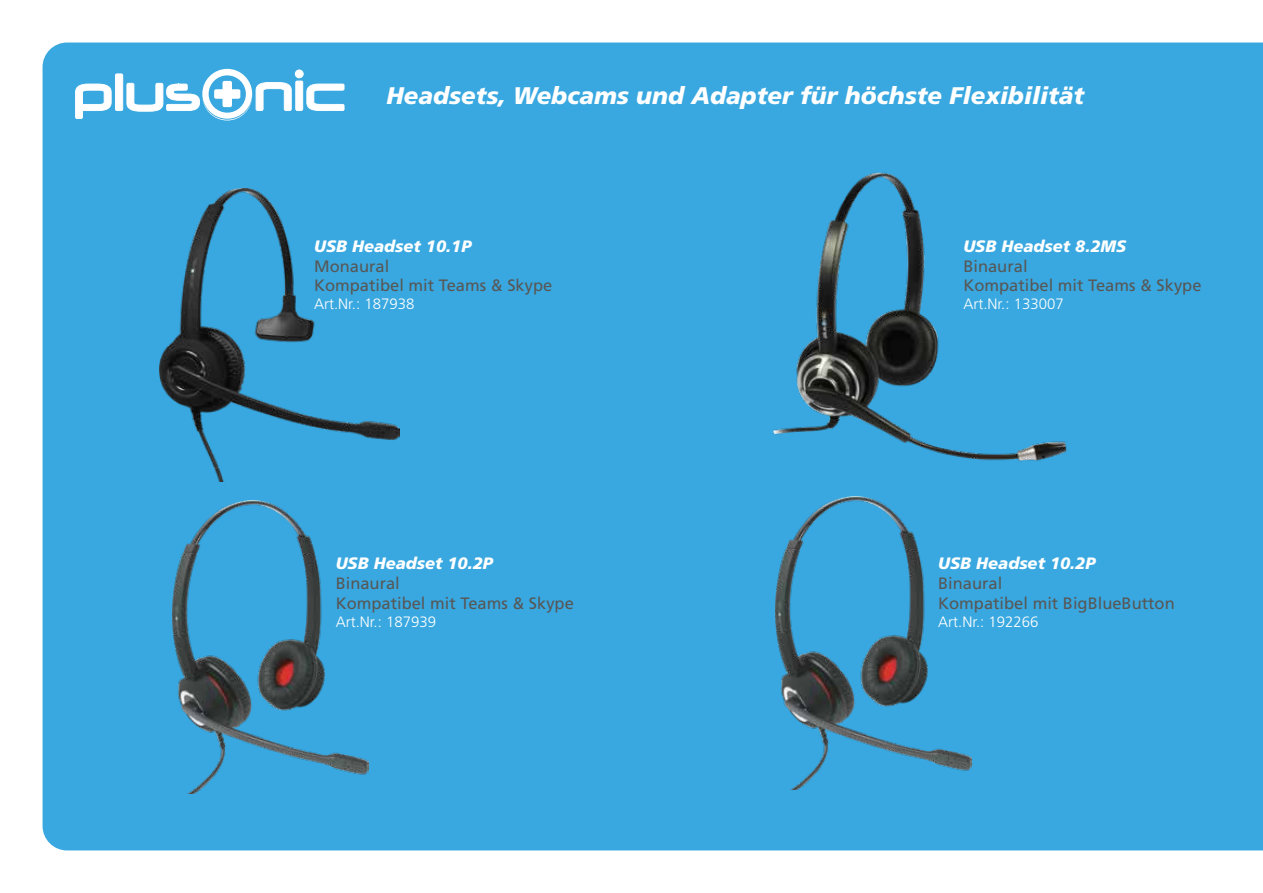
<style>
.page{position:relative;width:1263px;height:893px;background:#fff}
.page>*{position:absolute;margin:0;border:0;box-sizing:border-box;transform-origin:0 0}
.t1{font:italic 900 24px "Frutiger LT Std";color:#fff}
.t2{font:16.5px/19.8px "Frutiger LT Std";color:#575756}
.t3{font:italic 900 16.5px "Frutiger LT Std";color:#fff}
.t4{font:300 15px "Frutiger LT Std";color:#fff}
</style>
<div class="page">
<div style="left:43px;top:43px;width:1220px;height:807px;background:#39a8e0"></div>
<svg style="left:75px;top:69px;width:269px;height:51px"></svg>
<img style="left:160px;top:188px;width:239px;height:294px">
<img style="left:173px;top:500px;width:196px;height:294px">
<img style="left:775px;top:497px;width:196px;height:293px">
<img style="left:729px;top:136px;width:374px;height:361px">
<h1 class="t1" style="left:386px;top:82px;width:699px">Headsets, Webcams und Adapter für höchste Flexibilität</h1>
<p class="t3" style="left:314px;top:236px;width:159px">USB Headset 10.1P</p>
<p class="t2" style="left:314px;top:256px;width:240px">Monaural<br>Kompatibel mit Teams &amp; Skype</p>
<p class="t4" style="left:314px;top:296px;width:102px">Art.Nr.: 187938</p>
<p class="t3" style="left:336px;top:553px;width:159px">USB Headset 10.2P</p>
<p class="t2" style="left:336px;top:573px;width:240px">Binaural<br>Kompatibel mit Teams &amp; Skype</p>
<p class="t4" style="left:336px;top:613px;width:102px">Art.Nr.: 187939</p>
<p class="t3" style="left:963px;top:236px;width:164px">USB Headset 8.2MS</p>
<p class="t2" style="left:963px;top:256px;width:240px">Binaural<br>Kompatibel mit Teams &amp; Skype</p>
<p class="t4" style="left:963px;top:296px;width:102px">Art.Nr.: 133007</p>
<p class="t3" style="left:938px;top:553px;width:159px">USB Headset 10.2P</p>
<p class="t2" style="left:938px;top:573px;width:238px">Binaural<br>Kompatibel mit BigBlueButton</p>
<p class="t4" style="left:938px;top:613px;width:102px">Art.Nr.: 192266</p>
</div>
